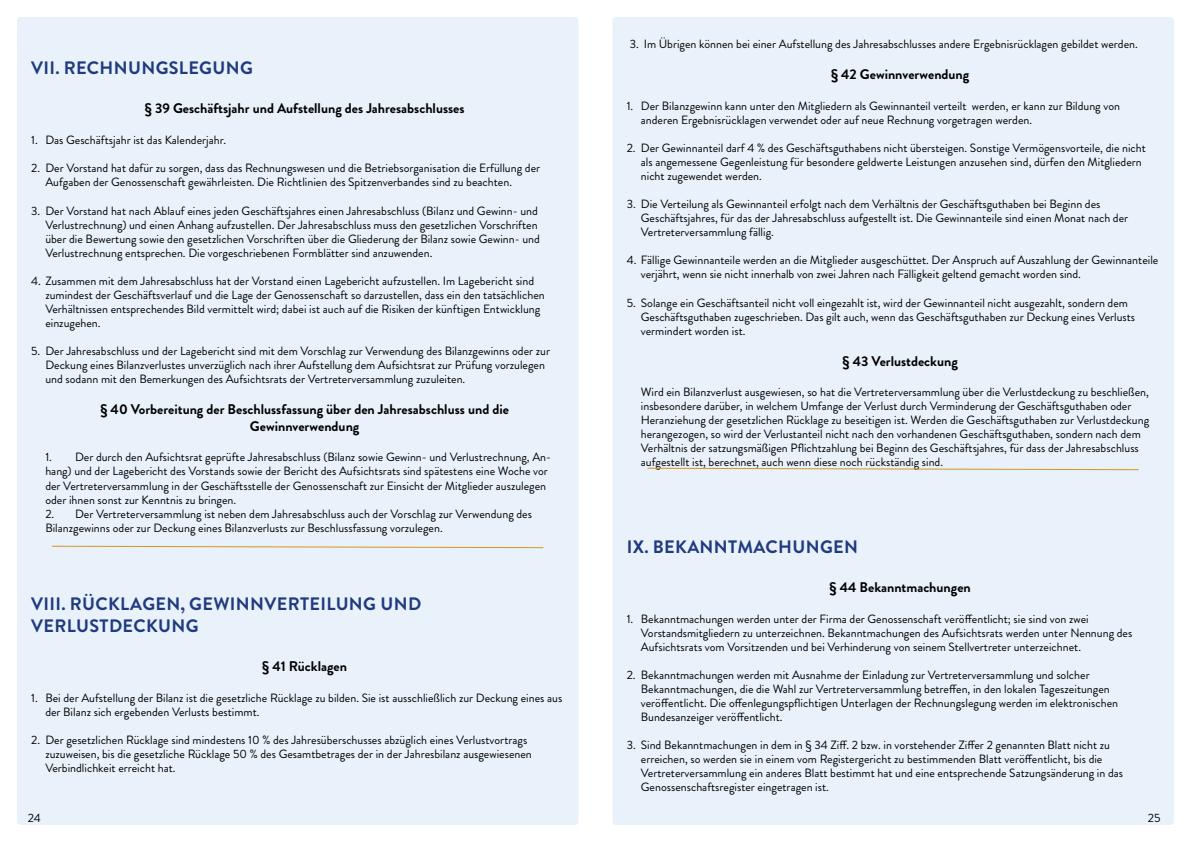
<style>
.page{position:relative;width:1191px;height:842px;background:#fff}
.page>*{position:absolute;margin:0;border:0;box-sizing:border-box;transform-origin:0 0}
.t1{font:700 18px/21.6px "Brandon Grotesque";letter-spacing:.02em;color:#1f3a7e}
.t2{font:700 14px/16.8px "Brandon Grotesque";color:#000;text-align:center}
.t3{font:12px/14px "Brandon Grotesque";color:#000}
</style>
<div class="page">
<div style="left:17px;top:17px;width:561px;height:808px;background:#e9f1fa;border-radius:4px"></div>
<svg style="left:52px;top:545px;width:492px;height:4px"></svg>
<div style="left:612px;top:17px;width:562px;height:808px;background:#e9f1fa;border-radius:4px"></div>
<svg style="left:647px;top:467px;width:492px;height:4px"></svg>
<h1 class="t1" style="left:31px;top:57px;width:223px">VII. RECHNUNGSLEGUNG</h1>
<p class="t2" style="left:145px;top:100px;width:321px">§ 39 Geschäftsjahr und Aufstellung des Jahresabschlusses</p>
<p class="t3" style="left:31px;top:133px;width:196px">1. Das Geschäftsjahr ist das Kalenderjahr.</p>
<p class="t3" style="left:45px;top:161px;width:496px;text-indent:-14px">2. Der Vorstand hat dafür zu sorgen, dass das Rechnungswesen und die Betriebsorganisation die Erfüllung der<br>Aufgaben der Genossenschaft gewährleisten. Die Richtlinien des Spitzenverbandes sind zu beachten.</p>
<p class="t3" style="left:45px;top:204px;width:496px;text-indent:-14px">3. Der Vorstand hat nach Ablauf eines jeden Geschäftsjahres einen Jahresabschluss (Bilanz und Gewinn- und Verlustrechnung) und einen Anhang aufzustellen. Der Jahresabschluss muss den gesetzlichen Vorschriften über die Bewertung sowie den gesetzlichen Vorschriften über die Gliederung der Bilanz sowie Gewinn- und Verlustrechnung entsprechen. Die vorgeschriebenen Formblätter sind anzuwenden.</p>
<p class="t3" style="left:45px;top:274px;width:501px;text-indent:-14px">4. Zusammen mit dem Jahresabschluss hat der Vorstand einen Lagebericht aufzustellen. Im Lagebericht sind zumindest der Geschäftsverlauf und die Lage der Genossenschaft so darzustellen, dass ein den tatsächlichen Verhältnissen entsprechendes Bild vermittelt wird; dabei ist auch auf die Risiken der künftigen Entwicklung einzugehen.</p>
<p class="t3" style="left:45px;top:344px;width:506px;text-indent:-14px">5. Der Jahresabschluss und der Lagebericht sind mit dem Vorschlag zur Verwendung des Bilanzgewinns oder zur<br>Deckung eines Bilanzverlustes unverzüglich nach ihrer Aufstellung dem Aufsichtsrat zur Prüfung vorzulegen und sodann mit den Bemerkungen des Aufsichtsrats der Vertreterversammlung zuzuleiten.</p>
<p class="t2" style="left:100px;top:401px;width:410px">§ 40 Vorbereitung der Beschlussfassung über den Jahresabschluss und die<br>Gewinnverwendung</p>
<p class="t3" style="left:45px;top:450px;width:507px">1. Der durch den Aufsichtsrat geprüfte Jahresabschluss (Bilanz sowie Gewinn- und Verlustrechnung, An&shy;hang) und der Lagebericht des Vorstands sowie der Bericht des Aufsichtsrats sind spätestens eine Woche vor der Vertreterversammlung in der Geschäftsstelle der Genossenschaft zur Einsicht der Mitglieder auszulegen oder ihnen sonst zur Kenntnis zu bringen.</p>
<p class="t3" style="left:45px;top:506px;width:488px">2. Der Vertreterversammlung ist neben dem Jahresabschluss auch der Vorschlag zur Verwendung des<br>Bilanzgewinns oder zur Deckung eines Bilanzverlusts zur Beschlussfassung vorzulegen.</p>
<h1 class="t1" style="left:31px;top:593px;width:391px">VIII. RÜCKLAGEN, GEWINNVERTEILUNG UND<br>VERLUSTDECKUNG</h1>
<p class="t2" style="left:262px;top:658px;width:86px">§ 41 Rücklagen</p>
<p class="t3" style="left:45px;top:691px;width:518px;text-indent:-14px">1. Bei der Aufstellung der Bilanz ist die gesetzliche Rücklage zu bilden. Sie ist ausschließlich zur Deckung eines aus der Bilanz sich ergebenden Verlusts bestimmt.</p>
<p class="t3" style="left:45px;top:733px;width:488px;text-indent:-14px">2. Der gesetzlichen Rücklage sind mindestens 10 % des Jahresüberschusses abzüglich eines Verlustvortrags zuzuweisen, bis die gesetzliche Rücklage 50 % des Gesamtbetrages der in der Jahresbilanz ausgewiesenen<br>Verbindlichkeit erreicht hat.</p>
<p class="t3" style="left:629px;top:37px;width:509px">3. Im Übrigen können bei einer Aufstellung des Jahresabschlusses andere Ergebnisrücklagen gebildet werden.</p>
<p class="t2" style="left:831px;top:66px;width:140px">§ 42 Gewinnverwendung</p>
<p class="t3" style="left:641px;top:99px;width:481px;text-indent:-14px">1. Der Bilanzgewinn kann unter den Mitgliedern als Gewinnanteil verteilt werden, er kann zur Bildung von anderen Ergebnisrücklagen verwendet oder auf neue Rechnung vorgetragen werden.</p>
<p class="t3" style="left:641px;top:141px;width:506px;text-indent:-14px">2. Der Gewinnanteil darf 4 % des Geschäftsguthabens nicht übersteigen. Sonstige Vermögensvorteile, die nicht als angemessene Gegenleistung für besondere geldwerte Leistungen anzusehen sind, dürfen den Mitgliedern nicht zugewendet werden.</p>
<p class="t3" style="left:641px;top:197px;width:489px;text-indent:-14px">3. Die Verteilung als Gewinnanteil erfolgt nach dem Verhältnis der Geschäftsguthaben bei Beginn des<br>Geschäftsjahres, für das der Jahresabschluss aufgestellt ist. Die Gewinnanteile sind einen Monat nach der<br>Vertreterversammlung fällig.</p>
<p class="t3" style="left:641px;top:253px;width:519px;text-indent:-14px">4. Fällige Gewinnanteile werden an die Mitglieder ausgeschüttet. Der Anspruch auf Auszahlung der Gewinnanteile verjährt, wenn sie nicht innerhalb von zwei Jahren nach Fälligkeit geltend gemacht worden sind.</p>
<p class="t3" style="left:641px;top:296px;width:496px;text-indent:-14px">5. Solange ein Geschäftsanteil nicht voll eingezahlt ist, wird der Gewinnanteil nicht ausgezahlt, sondern dem<br>Geschäftsguthaben zugeschrieben. Das gilt auch, wenn das Geschäftsguthaben zur Deckung eines Verlusts vermindert worden ist.</p>
<p class="t2" style="left:842px;top:353px;width:117px">§ 43 Verlustdeckung</p>
<p class="t3" style="left:641px;top:385px;width:510px">Wird ein Bilanzverlust ausgewiesen, so hat die Vertreterversammlung über die Verlustdeckung zu beschließen, insbesondere darüber, in welchem Umfange der Verlust durch Verminderung der Geschäftsguthaben oder Heranziehung der gesetzlichen Rücklage zu beseitigen ist. Werden die Geschäftsguthaben zur Verlustdeckung herangezogen, so wird der Verlustanteil nicht nach den vorhandenen Geschäftsguthaben, sondern nach dem Verhältnis der satzungsmäßigen Pflichtzahlung bei Beginn des Geschäftsjahres, für dass der Jahresabschluss aufgestellt ist, berechnet, auch wenn diese noch rückständig sind.</p>
<h1 class="t1" style="left:627px;top:536px;width:233px">IX. BEKANNTMACHUNGEN</h1>
<p class="t2" style="left:829px;top:579px;width:143px">§ 44 Bekanntmachungen</p>
<p class="t3" style="left:641px;top:612px;width:493px;text-indent:-14px">1. Bekanntmachungen werden unter der Firma der Genossenschaft veröffentlicht; sie sind von zwei<br>Vorstandsmitgliedern zu unterzeichnen. Bekanntmachungen des Aufsichtsrats werden unter Nennung des<br>Aufsichtsrats vom Vorsitzenden und bei Verhinderung von seinem Stellvertreter unterzeichnet.</p>
<p class="t3" style="left:641px;top:668px;width:479px;text-indent:-14px">2. Bekanntmachungen werden mit Ausnahme der Einladung zur Vertreterversammlung und solcher Bekanntmachungen, die die Wahl zur Vertreterversammlung betreffen, in den lokalen Tageszeitungen veröffentlicht. Die offenlegungspflichtigen Unterlagen der Rechnungslegung werden im elektronischen Bundesanzeiger veröffentlicht.</p>
<p class="t3" style="left:641px;top:738px;width:484px;text-indent:-14px">3. Sind Bekanntmachungen in dem in § 34 Ziff. 2 bzw. in vorstehender Ziffer 2 genannten Blatt nicht zu erreichen, so werden sie in einem vom Registergericht zu bestimmenden Blatt veröffentlicht, bis die Vertreterversammlung ein anderes Blatt bestimmt hat und eine entsprechende Satzungsänderung in das Genossenschaftsregister eingetragen ist.</p>
<p class="t3" style="left:28px;top:811px;width:15px">24</p>
<p class="t3" style="left:1147px;top:811px;width:14px">25</p>
</div>
